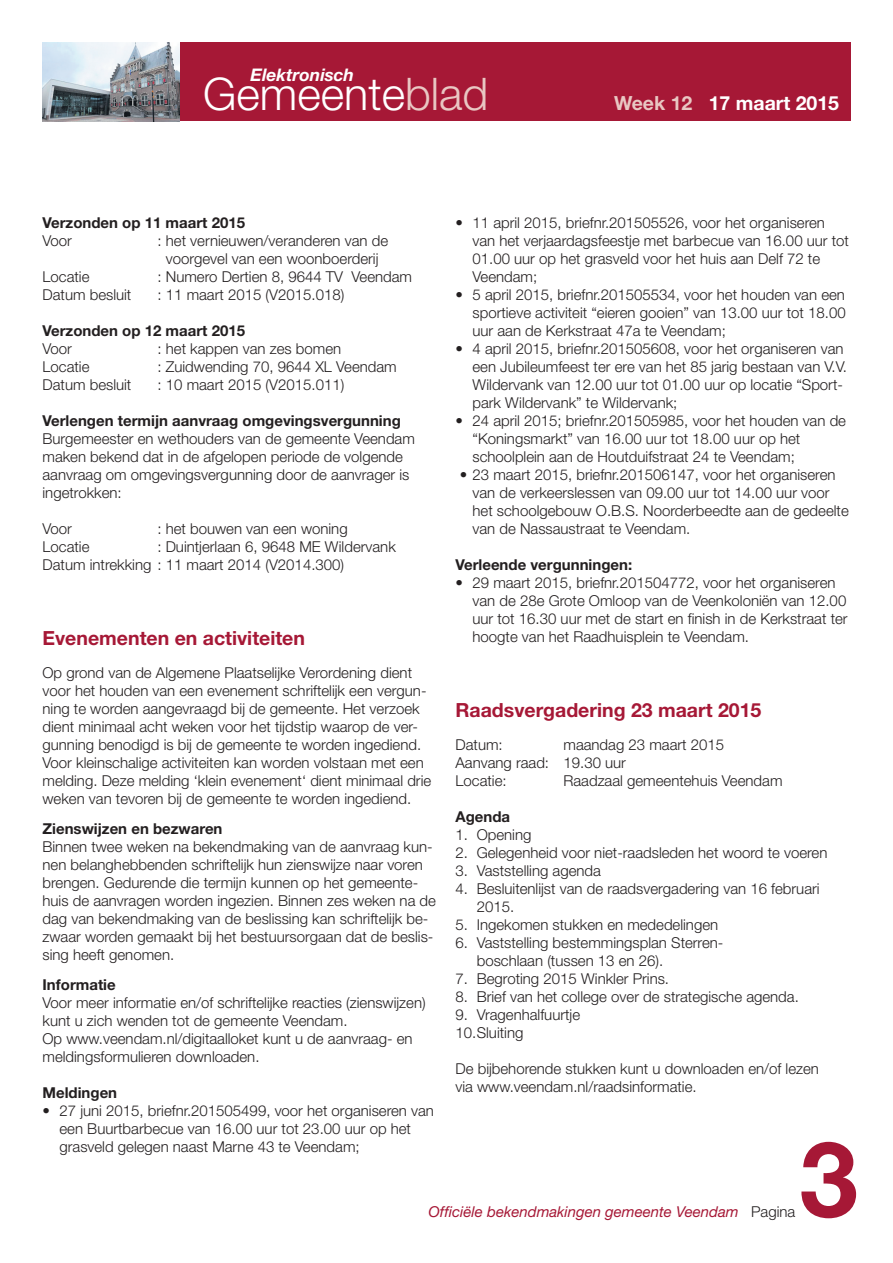
<style>
.page{position:relative;width:893px;height:1263px;background:#fff}
.page>*{position:absolute;margin:0;border:0;box-sizing:border-box;transform-origin:0 0}
.t1{font:700 105px "Helvetica Neue LT Std";color:#a61836}
.t2{font:300 45px "Helvetica Neue LT Std";color:#fff}
.t3{font:700 19.5px "Helvetica Neue LT Std";color:#a61836}
.t4{font:700 19.5px "Helvetica Neue LT Std";color:#fff}
.t5{font:italic 700 17.4px "Helvetica Neue LT Std";color:#fff}
.t6{font:300 15px/18px "Helvetica Neue LT Std";color:#231f20}
.t7{font:700 15px "Helvetica Neue LT Std";color:#231f20}
.t8{font:italic 15px "Helvetica Neue LT Std";color:#a61836}
.s1{color:#e9c7c3}
.s2{font-weight:300;font-style:normal;color:#231f20}
</style>
<div class="page">
<div style="left:43px;top:43px;width:807px;height:78px;background:#a61836"></div>
<img style="left:43px;top:43px;width:137px;height:78px">
<p class="t5" style="left:250px;top:68px;width:105px">Elektronisch</p>
<h2 class="t2" style="left:203px;top:78px;width:287px">Gemeente<span class="s1">blad</span></h2>
<h3 class="t4" style="left:614px;top:97px;width:227px"><span class="s1">Week 12</span> 17 maart 2015</h3>
<p class="t7" style="left:43px;top:217px;width:204px">Verzonden op 11 maart 2015</p>
<p class="t6" style="left:43px;top:233px;width:31px">Voor</p>
<p class="t6" style="left:157px;top:233px;width:232px;text-align:center">: het vernieuwen/veranderen van de voorgevel van een woonboerderij</p>
<p class="t6" style="left:43px;top:269px;width:48px">Locatie</p>
<p class="t6" style="left:157px;top:269px;width:256px">: Numero Dertien 8, 9644 TV Veendam</p>
<p class="t6" style="left:43px;top:287px;width:90px">Datum besluit</p>
<p class="t6" style="left:157px;top:287px;width:188px">: 11 maart 2015 (V2015.018)</p>
<p class="t7" style="left:43px;top:325px;width:204px">Verzonden op 12 maart 2015</p>
<p class="t6" style="left:43px;top:341px;width:31px">Voor</p>
<p class="t6" style="left:157px;top:341px;width:185px">: het kappen van zes bomen</p>
<p class="t6" style="left:43px;top:359px;width:48px">Locatie</p>
<p class="t6" style="left:157px;top:359px;width:241px">: Zuidwending 70, 9644 XL Veendam</p>
<p class="t6" style="left:43px;top:377px;width:90px">Datum besluit</p>
<p class="t6" style="left:157px;top:377px;width:188px">: 10 maart 2015 (V2015.011)</p>
<p class="t7" style="left:43px;top:415px;width:360px">Verlengen termijn aanvraag omgevingsvergunning</p>
<p class="t6" style="left:43px;top:431px;width:374px">Burgemeester en wethouders van de gemeente Veendam maken bekend dat in de afgelopen periode de volgende aanvraag om omgevingsvergunning door de aanvrager is ingetrokken:</p>
<p class="t6" style="left:43px;top:521px;width:31px">Voor</p>
<p class="t6" style="left:157px;top:521px;width:192px">: het bouwen van een woning</p>
<p class="t6" style="left:43px;top:539px;width:48px">Locatie</p>
<p class="t6" style="left:472px;top:215px;width:378px;text-indent:-17px">• 11 april 2015, briefnr.201505526, voor het organiseren van het verjaardagsfeestje met barbecue van 16.00 uur tot 01.00 uur op het grasveld voor het huis aan Delf 72 te Veendam;</p>
<p class="t6" style="left:472px;top:287px;width:375px;text-align:justify;text-indent:-17px">• 5 april 2015, briefnr.201505534, voor het houden van een sportieve activiteit “eieren gooien” van 13.00 uur tot 18.00 uur aan de Kerkstraat 47a te Veendam;</p>
<p class="t6" style="left:472px;top:341px;width:376px;text-indent:-17px">• 4 april 2015, briefnr.201505608, voor het organiseren van een Jubileumfeest ter ere van het 85 jarig bestaan van V.V.<br>Wildervank van 12.00 uur tot 01.00 uur op locatie “Sport&shy;park Wildervank” te Wildervank;</p>
<p class="t6" style="left:472px;top:413px;width:375px;text-indent:-17px">• 24 april 2015; briefnr.201505985, voor het houden van de “Koningsmarkt” van 16.00 uur tot 18.00 uur op het schoolplein aan de Houtduifstraat 24 te Veendam;</p>
<p class="t6" style="left:472px;top:467px;width:378px;text-indent:-13px">• 23 maart 2015, briefnr.201506147, voor het organiseren van de verkeerslessen van 09.00 uur tot 14.00 uur voor het schoolgebouw O.B.S. Noorderbeedte aan de gedeelte van de Nassaustraat te Veendam.</p>
<p class="t7" style="left:455px;top:559px;width:178px">Verleende vergunningen:</p>
<p class="t6" style="left:472px;top:575px;width:377px;text-indent:-17px">• 29 maart 2015, briefnr.201504772, voor het organiseren van de 28e Grote Omloop van de Veenkoloniën van 12.00 uur tot 16.30 uur met de start en finish in de Kerkstraat ter hoogte van het Raadhuisplein te Veendam.</p>
<p class="t6" style="left:43px;top:539px;width:355px;text-indent:115px">: Duintjerlaan 6, 9648 ME Wildervank<br>Datum intrekking : 11 maart 2014 (V2014.300)</p>
<h3 class="t3" style="left:43px;top:631px;width:264px">Evenementen en activiteiten</h3>
<p class="t6" style="left:43px;top:665px;width:390px">Op grond van de Algemene Plaatselijke Verordening dient voor het houden van een evenement schriftelijk een vergun&shy;ning te worden aangevraagd bij de gemeente. Het verzoek dient minimaal acht weken voor het tijdstip waarop de ver&shy;gunning benodigd is bij de gemeente te worden ingediend.<br>Voor kleinschalige activiteiten kan worden volstaan met een melding. Deze melding ‘klein evenement‘ dient minimaal drie weken van tevoren bij de gemeente te worden ingediend.</p>
<p class="t7" style="left:43px;top:823px;width:181px">Zienswijzen en bezwaren</p>
<p class="t6" style="left:43px;top:839px;width:395px">Binnen twee weken na bekendmaking van de aanvraag kun&shy;nen belanghebbenden schriftelijk hun zienswijze naar voren brengen. Gedurende die termijn kunnen op het gemeente&shy;huis de aanvragen worden ingezien. Binnen zes weken na de dag van bekendmaking van de beslissing kan schriftelijk be&shy;zwaar worden gemaakt bij het bestuursorgaan dat de beslis&shy;sing heeft genomen.</p>
<p class="t7" style="left:43px;top:979px;width:75px">Informatie</p>
<p class="t6" style="left:43px;top:995px;width:385px">Voor meer informatie en/of schriftelijke reacties (zienswijzen) kunt u zich wenden tot de gemeente Veendam.<br>Op www.veendam.nl/digitaalloket kunt u de aanvraag- en meldingsformulieren downloaden.</p>
<p class="t7" style="left:43px;top:1087px;width:76px">Meldingen</p>
<p class="t6" style="left:60px;top:1103px;width:376px;text-indent:-17px">• 27 juni 2015, briefnr.201505499, voor het organiseren van een Buurtbarbecue van 16.00 uur tot 23.00 uur op het grasveld gelegen naast Marne 43 te Veendam;</p>
<h3 class="t3" style="left:455px;top:703px;width:307px">Raadsvergadering 23 maart 2015</h3>
<p class="t6" style="left:455px;top:737px;width:49px">Datum:</p>
<p class="t6" style="left:455px;top:737px;width:270px;text-indent:108px">maandag 23 maart 2015<br>Aanvang raad: 19.30 uur<br>Locatie:</p>
<p class="t6" style="left:563px;top:773px;width:220px">Raadzaal gemeentehuis Veendam</p>
<p class="t7" style="left:455px;top:811px;width:56px">Agenda</p>
<p class="t6" style="left:455px;top:827px;width:77px">1. Opening</p>
<p class="t6" style="left:455px;top:845px;width:373px">2. Gelegenheid voor niet-raadsleden het woord te voeren</p>
<p class="t6" style="left:455px;top:863px;width:147px">3. Vaststelling agenda</p>
<p class="t6" style="left:477px;top:881px;width:344px;text-indent:-21px">4. Besluitenlijst van de raadsvergadering van 16 februari<br>2015.</p>
<p class="t6" style="left:455px;top:917px;width:264px">5. Ingekomen stukken en mededelingen</p>
<p class="t6" style="left:477px;top:935px;width:248px;text-indent:-21px">6. Vaststelling bestemmingsplan Sterren&shy;boschlaan (tussen 13 en 26).</p>
<p class="t6" style="left:455px;top:971px;width:215px">7. Begroting 2015 Winkler Prins.</p>
<p class="t6" style="left:455px;top:989px;width:345px">8. Brief van het college over de strategische agenda.</p>
<p class="t6" style="left:455px;top:1007px;width:126px">9. Vragenhalfuurtje<br>10.Sluiting</p>
<p class="t6" style="left:455px;top:1061px;width:365px">De bijbehorende stukken kunt u downloaden en/of lezen via www.veendam.nl/raadsinformatie.</p>
<h1 class="t1" style="left:800px;top:1142px;width:60px">3</h1>
<p class="t8" style="left:429px;top:1206px;width:368px">Officiële bekendmakingen gemeente Veendam <span class="s2">Pagina</span></p>
</div>
